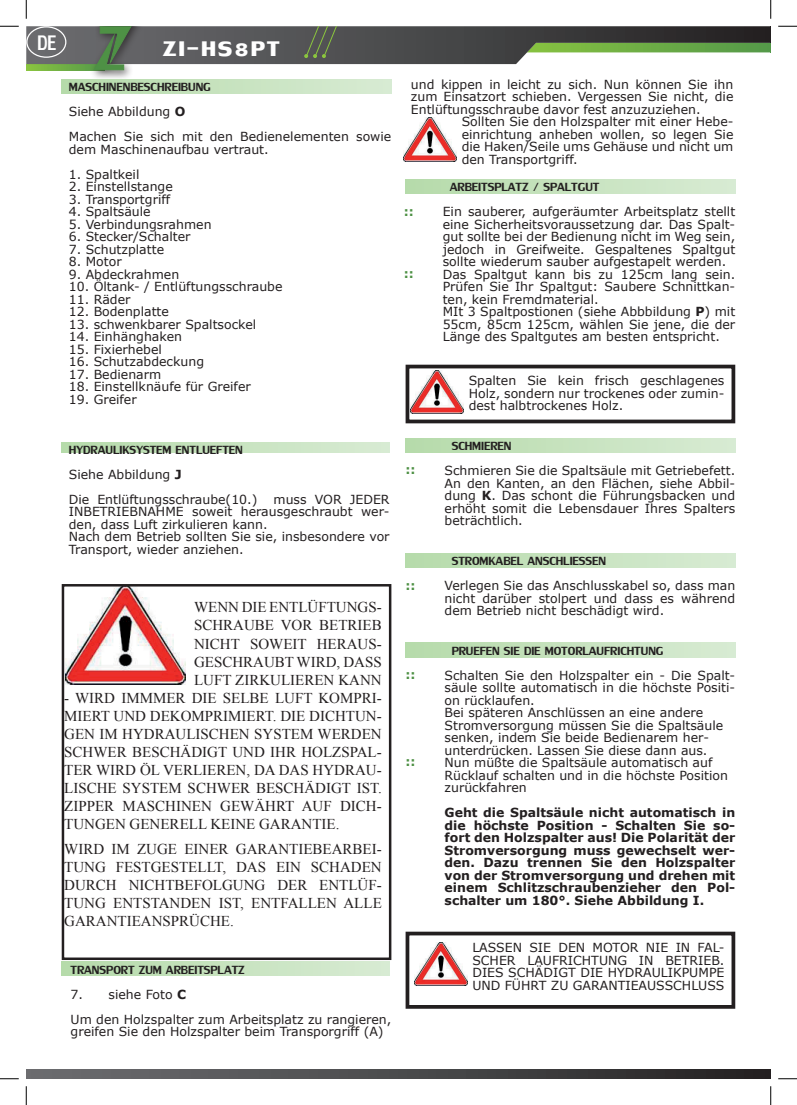
<style>
.page{position:relative;width:797px;height:1105px;background:#fff}
.page>*{position:absolute;margin:0;border:0;box-sizing:border-box;transform-origin:0 0}
.t1{font:31.25px "Lily UPC Bold";letter-spacing:.05em;color:#fff}
.t2{font:31.12px "Lily UPC";color:#fff;scale:.76 1}
.t3{font:17.5px "Lily UPC";color:#231f20}
.t4{font:15px/18px "Times New Roman";color:#231f20;text-align:justify}
.t5{font:12.5px/12.5px "Verdana";color:#231f20}
.t6{font:700 12.5px/12.5px "Verdana";color:#231f20;text-align:justify}
.t7{font:700 12.5px "Verdana";color:#4e9145}
.s1{font-weight:700}
</style>
<div class="page">
<svg style="left:26px;top:1069px;width:744px;height:10px;background:#49494a"></svg>
<div style="left:88px;top:26px;width:65px;height:59px;background:#231f20;opacity:.75"></div>
<svg style="left:26px;top:26px;width:745px;height:45px"></svg>
<svg style="left:62px;top:79px;width:329px;height:15px;background:#c6e2be"></svg>
<svg style="left:62px;top:442px;width:327px;height:11px;background:#c6e2be"></svg>
<img style="left:65px;top:587px;width:121px;height:97px">
<div style="left:62px;top:584px;width:329px;height:376px;border:2px solid #231f20"></div>
<svg style="left:62px;top:962px;width:327px;height:14px;background:#c6e2be"></svg>
<img style="left:404px;top:117px;width:53px;height:44px">
<svg style="left:405px;top:179px;width:330px;height:14px;background:#c6e2be"></svg>
<img style="left:411px;top:370px;width:53px;height:44px">
<div style="left:405px;top:365px;width:330px;height:58px;border:4px solid #231f20"></div>
<svg style="left:405px;top:438px;width:330px;height:14px;background:#c6e2be"></svg>
<svg style="left:405px;top:553px;width:330px;height:14px;background:#c6e2be"></svg>
<svg style="left:405px;top:643px;width:330px;height:14px;background:#c6e2be"></svg>
<div style="left:405px;top:932px;width:330px;height:77px;border:4px solid #231f20"></div>
<img style="left:414px;top:942px;width:53px;height:44px">
<div style="left:26px;top:26px;width:40px;height:32px;border:1px solid #fff;border-radius:50%"></div>
<svg style="left:0;top:25px;width:19px;height:2px"></svg>
<svg style="left:778px;top:25px;width:19px;height:2px"></svg>
<svg style="left:0;top:1078px;width:19px;height:1px"></svg>
<svg style="left:778px;top:1078px;width:19px;height:1px"></svg>
<svg style="left:25px;top:0;width:2px;height:19px"></svg>
<svg style="left:25px;top:1086px;width:2px;height:19px"></svg>
<svg style="left:770px;top:0;width:1px;height:19px"></svg>
<svg style="left:770px;top:1086px;width:1px;height:19px"></svg>
<h2 class="t2" style="left:37px;top:24px;width:26px">DE</h2>
<h1 class="t1" style="left:163px;top:29px;width:119px">ZI-HS8PT</h1>
<h3 class="t3" style="left:69px;top:77px;width:143px">MASCHINENBESCHREIBUNG</h3>
<p class="t5" style="left:69px;top:99px;width:324px;line-height:25px">Siehe Abbildung <span class="s1">O<br></span>Machen Sie sich mit den Bedienelementen sowie</p>
<p class="t5" style="left:69px;top:143px;width:201px">dem Maschinenaufbau vertraut.</p>
<p class="t5" style="left:69px;top:168px;width:72px">1. Spaltkeil</p>
<p class="t5" style="left:69px;top:180px;width:105px">2. Einstellstange</p>
<p class="t5" style="left:69px;top:193px;width:103px">3. Transportgriff</p>
<p class="t5" style="left:69px;top:205px;width:83px">4. Spaltsäule</p>
<p class="t5" style="left:69px;top:218px;width:144px">5. Verbindungsrahmen</p>
<p class="t5" style="left:69px;top:230px;width:123px">6. Stecker/Schalter</p>
<p class="t5" style="left:69px;top:243px;width:97px">7. Schutzplatte</p>
<p class="t5" style="left:69px;top:255px;width:54px">8. Motor</p>
<p class="t5" style="left:69px;top:268px;width:112px">9. Abdeckrahmen</p>
<p class="t5" style="left:69px;top:280px;width:215px">10. Öltank- / Entlüftungsschraube</p>
<p class="t5" style="left:69px;top:293px;width:63px">11. Räder</p>
<p class="t5" style="left:69px;top:305px;width:102px">12. Bodenplatte</p>
<p class="t5" style="left:69px;top:318px;width:189px">13. schwenkbarer Spaltsockel</p>
<p class="t5" style="left:69px;top:330px;width:115px">14. Einhänghaken</p>
<p class="t5" style="left:69px;top:343px;width:95px">15. Fixierhebel</p>
<p class="t5" style="left:69px;top:355px;width:137px">16. Schutzabdeckung</p>
<p class="t5" style="left:69px;top:368px;width:94px">17. Bedienarm</p>
<p class="t5" style="left:69px;top:380px;width:183px">18. Einstellknäufe für Greifer</p>
<p class="t5" style="left:69px;top:393px;width:69px">19. Greifer</p>
<h3 class="t3" style="left:69px;top:439px;width:175px">HYDRAULIKSYSTEM ENTLUEFTEN</h3>
<p class="t5" style="left:69px;top:462px;width:190px;line-height:25px">Siehe Abbildung <span class="s1">J<br></span>Die Entlüftungsschraube(10.)</p>
<p class="t5" style="left:69px;top:493px;width:322px;text-indent:205px">muss VOR JEDER INBETRIEBNAHME soweit herausgeschraubt wer&shy;den, dass Luft zirkulieren kann.<br>Nach dem Betrieb sollten Sie sie, insbesondere vor Transport, wieder anziehen.</p>
<p class="t4" style="left:194px;top:598px;width:189px">WENN DIE ENTLÜFTUNGS-SCHRAUBE VOR BETRIEB NICHT SOWEIT HERAUS-GESCHRAUBT WIRD, DASS LUFT ZIRKULIEREN KANN</p>
<p class="t4" style="left:64px;top:688px;width:319px">- WIRD IMMMER DIE SELBE LUFT KOMPRI-MIERT UND DEKOMPRIMIERT. DIE DICHTUN-GEN IM HYDRAULISCHEN SYSTEM WERDEN SCHWER BESCHÄDIGT UND IHR HOLZSPAL-TER WIRD ÖL VERLIEREN, DA DAS HYDRAU-LISCHE SYSTEM SCHWER BESCHÄDIGT IST.<br>ZIPPER MASCHINEN GEWÄHRT AUF DICH-TUNGEN GENERELL KEINE GARANTIE.</p>
<p class="t4" style="left:64px;top:839px;width:319px">WIRD IM ZUGE EINER GARANTIEBEARBEI-TUNG FESTGESTELLT, DAS EIN SCHADEN DURCH NICHTBEFOLGUNG DER ENTLÜF-TUNG ENTSTANDEN IST, ENTFALLEN ALLE GARANTIEANSPRÜCHE.</p>
<h3 class="t3" style="left:71px;top:959px;width:176px">TRANSPORT ZUM ARBEITSPLATZ</h3>
<p class="t5" style="left:71px;top:981px;width:322px;line-height:25px">7. siehe Foto <span class="s1">C<br></span>Um den Holzspalter zum Arbeitsplatz zu rangieren,</p>
<p class="t5" style="left:71px;top:1025px;width:314px">greifen Sie den Holzspalter beim Transporgriff (A)</p>
<p class="t5" style="left:411px;top:78px;width:324px">und kippen in leicht zu sich. Nun können Sie ihn</p>
<p class="t5" style="left:411px;top:91px;width:324px">zum Einsatzort schieben. Vergessen Sie nicht, die</p>
<p class="t5" style="left:411px;top:103px;width:291px">Entlüftungsschraube davor fest anzuzuziehen.</p>
<p class="t5" style="left:461px;top:116px;width:273px">Sollten Sie den Holzspalter mit einer Hebe-</p>
<p class="t5" style="left:461px;top:128px;width:273px">einrichtung anheben wollen, so legen Sie</p>
<p class="t5" style="left:461px;top:141px;width:273px">die Haken/Seile ums Gehäuse und nicht um</p>
<p class="t5" style="left:461px;top:153px;width:117px">den Transportgriff.</p>
<h3 class="t3" style="left:450px;top:177px;width:151px">ARBEITSPLATZ / SPALTGUT</h3>
<p class="t5" style="left:442px;top:205px;width:294px">Ein sauberer, aufgeräumter Arbeitsplatz stellt eine Sicherheitsvoraussetzung dar. Das Spalt&shy;gut sollte bei der Bedienung nicht im Weg sein, jedoch in Greifweite. Gespaltenes Spaltgut sollte wiederum sauber aufgestapelt werden.<br>Das Spaltgut kann bis zu 125cm lang sein.<br>Prüfen Sie Ihr Spaltgut: Saubere Schnittkan&shy;ten, kein Fremdmaterial.<br>MIt 3 Spaltpostionen (siehe Abbbildung <span class="s1">P</span>) mit 55cm, 85cm 125cm, wählen Sie jene, die der Länge des Spaltgutes am besten entspricht.</p>
<p class="t7" style="left:404px;top:202px;width:12px">::</p>
<p class="t7" style="left:404px;top:265px;width:12px">::</p>
<p class="t7" style="left:405px;top:460px;width:12px">::</p>
<p class="t7" style="left:405px;top:576px;width:12px">::</p>
<p class="t7" style="left:405px;top:665px;width:12px">::</p>
<p class="t7" style="left:405px;top:753px;width:12px">::</p>
<p class="t5" style="left:468px;top:374px;width:257px;text-align:justify">Spalten Sie kein frisch geschlagenes Holz, sondern nur trockenes oder zumin&shy;dest halbtrockenes Holz.</p>
<h3 class="t3" style="left:451px;top:435px;width:61px">SCHMIEREN</h3>
<p class="t5" style="left:444px;top:464px;width:292px;text-align:justify">Schmieren Sie die Spaltsäule mit Getriebefett.<br>An den Kanten, an den Flächen, siehe Abbil&shy;dung <span class="s1">K</span>. Das schont die Führungsbacken und erhöht somit die Lebensdauer Ihres Spalters beträchtlich.</p>
<h3 class="t3" style="left:451px;top:551px;width:156px">STROMKABEL ANSCHLIESSEN</h3>
<p class="t5" style="left:444px;top:579px;width:292px;text-align:justify">Verlegen Sie das Anschlusskabel so, dass man nicht darüber stolpert und dass es während dem Betrieb nicht beschädigt wird.</p>
<h3 class="t3" style="left:451px;top:640px;width:213px">PRUEFEN SIE DIE MOTORLAUFRICHTUNG</h3>
<p class="t5" style="left:444px;top:669px;width:292px">Schalten Sie den Holzspalter ein - Die Spalt&shy;säule sollte automatisch in die höchste Positi&shy;on rücklaufen.<br>Bei späteren Anschlüssen an eine andere Stromversorgung müssen Sie die Spaltsäule senken, indem Sie beide Bedienarem her&shy;unterdrücken. Lassen Sie diese dann aus.<br>Nun müßte die Spaltsäule automatisch auf Rücklauf schalten und in die höchste Position zurückfahren</p>
<p class="t6" style="left:444px;top:806px;width:292px">Geht die Spaltsäule nicht automatisch in die höchste Position - Schalten Sie so&shy;fort den Holzspalter aus! Die Polarität der Stromversorgung muss gewechselt wer&shy;den. Dazu trennen Sie den Holzspalter von der Stromversorgung und drehen mit einem Schlitzschraubenzieher den Pol&shy;schalter um 180°. Siehe Abbildung I.</p>
<p class="t5" style="left:472px;top:941px;width:253px;text-align:justify">LASSEN SIE DEN MOTOR NIE IN FAL-SCHER LAUFRICHTUNG IN BETRIEB.<br>DIES SCHÄDIGT DIE HYDRAULIKPUMPE UND FÜHRT ZU GARANTIEAUSSCHLUSS</p>
</div>
